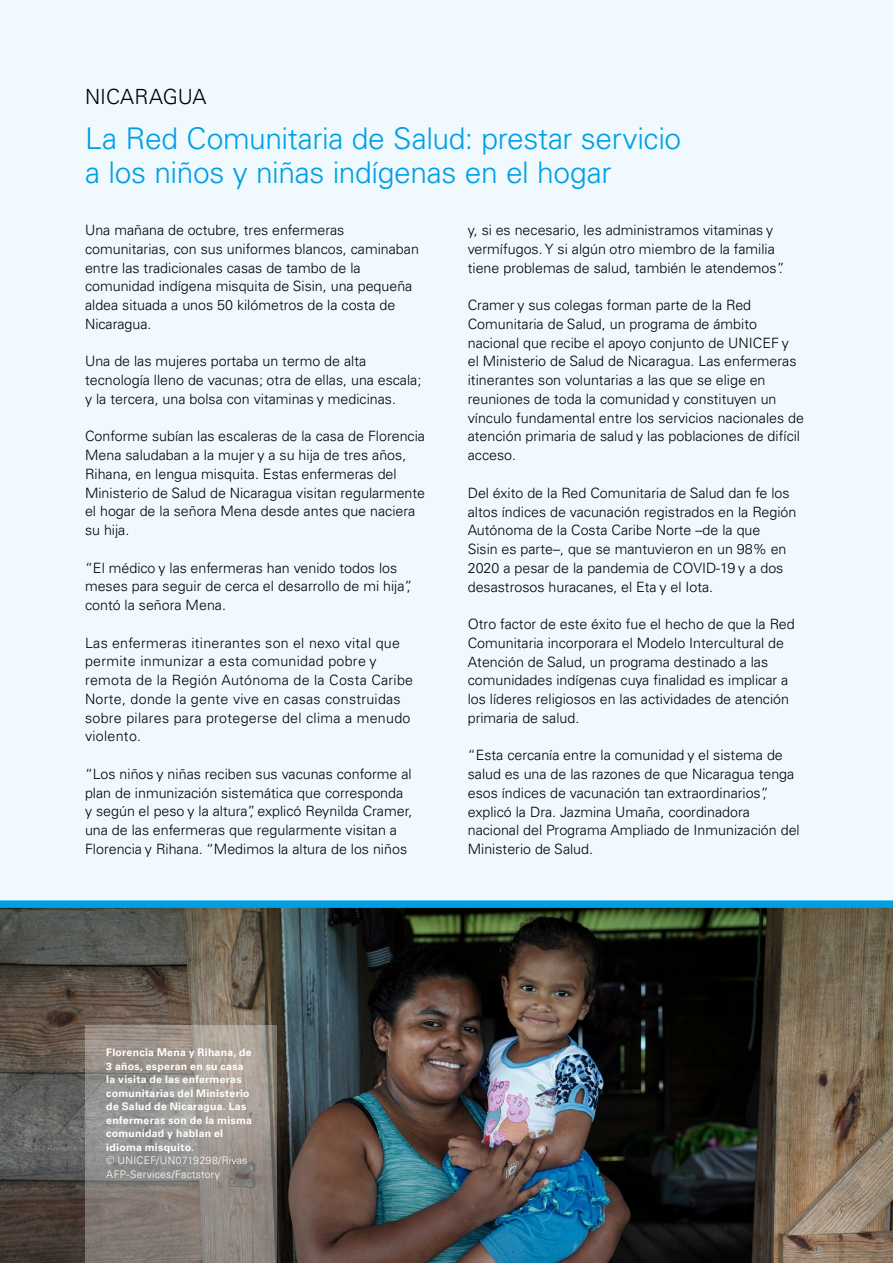
<style>
.page{position:relative;width:893px;height:1263px;background:#f0f9fe}
.page>*{position:absolute;margin:0;border:0;box-sizing:border-box;transform-origin:0 0}
.t1{font:300 30px/34.5px "Univers LT Pro 45";letter-spacing:-.01em;color:#009fe3}
.t2{font:300 21px "Univers LT Pro 45";color:#000}
.t3{font:300 14.25px/18.8px "Univers LT Pro 45";color:#000}
.t4{font:300 14.25px/18.8px "Univers LT Pro 45";letter-spacing:.02em;color:#000}
.t5{font:700 10.5px/13.5px "Univers LT Pro 65";letter-spacing:.025em;color:#fff}
.t6{font:300 10.5px/13.5px "Univers LT Pro 45";letter-spacing:.02em;color:#fff}
</style>
<div class="page">
<div style="left:0;top:900px;width:893px;height:8px;background:#009fe3"></div>
<img style="left:0;top:908px;width:893px;height:355px">
<svg style="left:85px;top:1025px;width:191px;height:238px;background:#938d87"></svg>
<h2 class="t2" style="left:85px;top:83px;width:123px">NICARAGUA</h2>
<h1 class="t1" style="left:85px;top:120px;width:598px">La Red Comunitaria de Salud: prestar servicio a los niños y niñas indígenas en el hogar</h1>
<p class="t3" style="left:85px;top:220px;width:335px">Una mañana de octubre, tres enfermeras comunitarias, con sus uniformes blancos, caminaban entre las tradicionales casas de tambo de la comunidad indígena misquita de Sisin, una pequeña aldea situada a unos 50 kilómetros de la costa de Nicaragua.</p>
<p class="t3" style="left:85px;top:352px;width:338px">Una de las mujeres portaba un termo de alta tecnología lleno de vacunas; otra de ellas, una escala; y la tercera, una bolsa con vitaminas y medicinas.</p>
<p class="t3" style="left:85px;top:427px;width:342px">Conforme subían las escaleras de la casa de Florencia Mena saludaban a la mujer y a su hija de tres años, Rihana, en lengua misquita. Estas enfermeras del Ministerio de Salud de Nicaragua visitan regularmente el hogar de la señora Mena desde antes que naciera su hija.</p>
<p class="t3" style="left:85px;top:558px;width:329px">“El médico y las enfermeras han venido todos los meses para seguir de cerca el desarrollo de mi hija”, contó la señora Mena.</p>
<p class="t4" style="left:85px;top:633px;width:330px">Las enfermeras itinerantes son el nexo vital que permite inmunizar a esta comunidad pobre y remota de la Región Autónoma de la Costa Caribe Norte, donde la gente vive en casas construidas sobre pilares para protegerse del clima a menudo violento.</p>
<p class="t3" style="left:85px;top:764px;width:329px">“Los niños y niñas reciben sus vacunas conforme al plan de inmunización sistemática que corresponda y según el peso y la altura”, explicó Reynilda Cramer, una de las enfermeras que regularmente visitan a Florencia y Rihana. “Medimos la altura de los niños</p>
<p class="t3" style="left:468px;top:220px;width:318px">y, si es necesario, les administramos vitaminas y vermífugos. Y si algún otro miembro de la familia tiene problemas de salud, también le atendemos”.</p>
<p class="t3" style="left:468px;top:295px;width:338px">Cramer y sus colegas forman parte de la Red Comunitaria de Salud, un programa de ámbito nacional que recibe el apoyo conjunto de UNICEF y<br>el Ministerio de Salud de Nicaragua. Las enfermeras itinerantes son voluntarias a las que se elige en reuniones de toda la comunidad y constituyen un vínculo fundamental entre los servicios nacionales de atención primaria de salud y las poblaciones de difícil acceso.</p>
<p class="t3" style="left:468px;top:483px;width:330px">Del éxito de la Red Comunitaria de Salud dan fe los altos índices de vacunación registrados en la Región Autónoma de la Costa Caribe Norte –de la que<br>Sisin es parte–, que se mantuvieron en un 98% en 2020 a pesar de la pandemia de COVID-19 y a dos desastrosos huracanes, el Eta y el Iota.</p>
<p class="t3" style="left:468px;top:614px;width:328px">Otro factor de este éxito fue el hecho de que la Red Comunitaria incorporara el Modelo Intercultural de Atención de Salud, un programa destinado a las comunidades indígenas cuya finalidad es implicar a los líderes religiosos en las actividades de atención primaria de salud.</p>
<p class="t3" style="left:468px;top:745px;width:333px">“Esta cercanía entre la comunidad y el sistema de salud es una de las razones de que Nicaragua tenga esos índices de vacunación tan extraordinarios”, explicó la Dra. Jazmina Umaña, coordinadora nacional del Programa Ampliado de Inmunización del Ministerio de Salud.</p>
<p class="t5" style="left:106px;top:1045px;width:147px">Florencia Mena y Rihana, de<br>3 años, esperan en su casa la visita de las enfermeras comunitarias del Ministerio de Salud de Nicaragua. Las enfermeras son de la misma comunidad y hablan el idioma misquito.</p>
<p class="t6" style="left:106px;top:1154px;width:143px">© UNICEF/UN0719298/Rivas<br>AFP-Services/Factstory</p>
</div>
